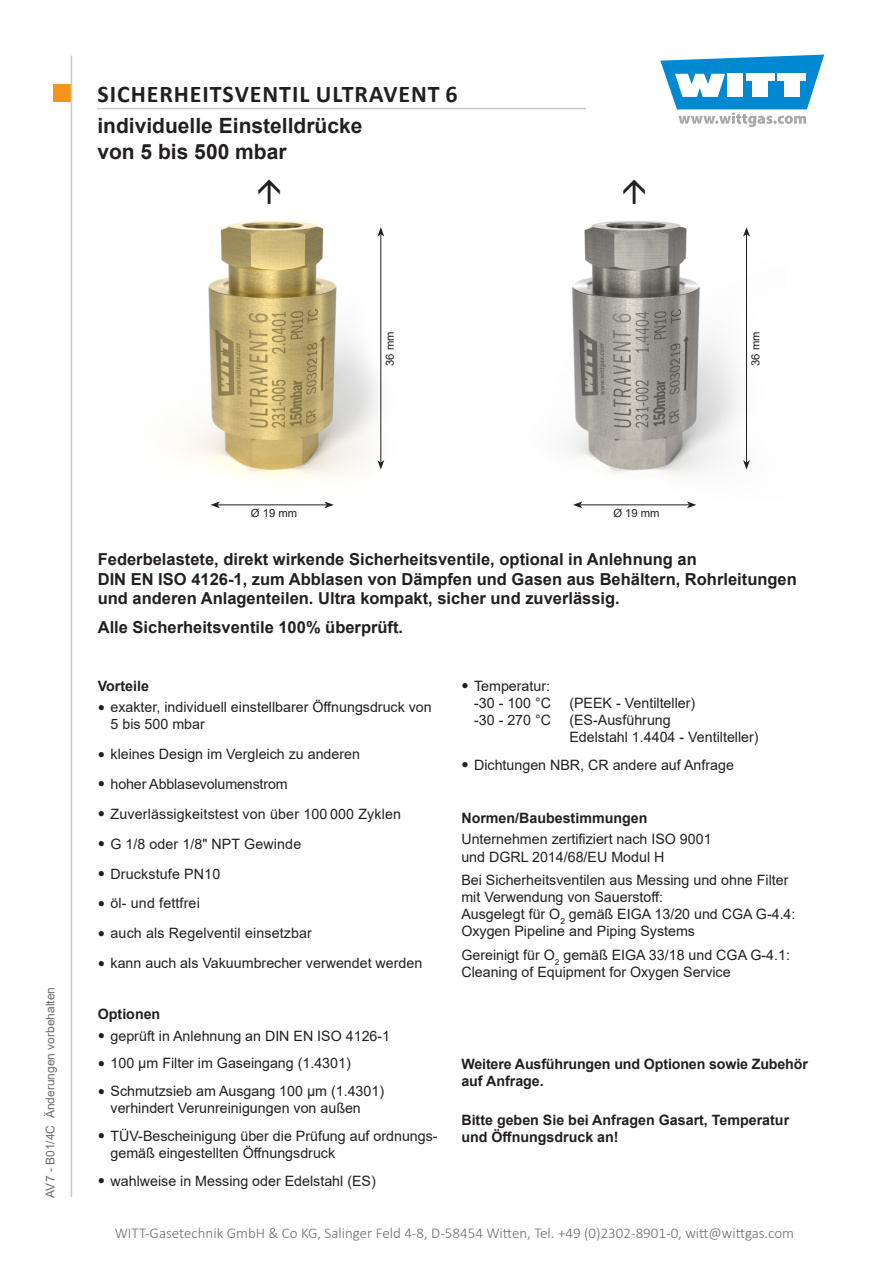
<style>
.page{position:relative;width:893px;height:1263px;background:#fff}
.page>*{position:absolute;margin:0;border:0;box-sizing:border-box;transform-origin:0 0}
.t1{font:700 24px "Calibri";letter-spacing:.04em;color:#231f20}
.t2{font:700 21px/25.2px "Arial";color:#231f20}
.Einleitungstext{font:700 16.5px/19.8px "Arial";color:#231f20}
.t3{font:300 15px "Calibri";color:#6b6c6f}
.Überschrift{font:14.25px/17.1px "Arial";color:#231f20}
.Überschrift-2{font:700 14.25px/17.1px "Arial";color:#231f20}
.t4{font:12px "Arial";color:#6b6c6f}
.t5{font:11.25px "Arial";color:#231f20}
.s1{font-family:"Bookman Old Style";font-size:12px}
</style>
<div class="page">
<div style="left:53px;top:85px;width:17px;height:17px;background:#f5941d"></div>
<svg style="left:660px;top:55px;width:164px;height:72px"></svg>
<hr style="left:71px;top:56px;width:1px;height:1141px;background:#c7c9cb">
<hr style="left:97px;top:108px;width:489px;height:1px;background:#c7c9cb">
<img style="left:180px;top:221px;width:205px;height:258px">
<img style="left:567px;top:220px;width:181px;height:255px">
<hr style="left:380px;top:234px;width:1px;height:228px;background:#231f20">
<svg style="left:377px;top:227px;width:7px;height:10px"></svg>
<svg style="left:377px;top:460px;width:7px;height:9px"></svg>
<hr style="left:217px;top:504px;width:110px;height:1px;background:#231f20">
<svg style="left:324px;top:501px;width:10px;height:7px"></svg>
<svg style="left:210px;top:501px;width:10px;height:7px"></svg>
<hr style="left:746px;top:234px;width:1px;height:228px;background:#231f20">
<svg style="left:743px;top:227px;width:7px;height:10px"></svg>
<svg style="left:743px;top:460px;width:7px;height:9px"></svg>
<hr style="left:580px;top:504px;width:109px;height:1px;background:#231f20">
<svg style="left:687px;top:501px;width:9px;height:7px"></svg>
<svg style="left:573px;top:501px;width:9px;height:7px"></svg>
<h1 class="t1" style="left:97px;top:77px;width:362px">SICHERHEITSVENTIL ULTRAVENT 6</h1>
<h2 class="t2" style="left:97px;top:114px;width:266px">individuelle Einstelldrücke von 5 bis 500 mbar</h2>
<p class="t5" style="left:382px;top:366px;width:36px;rotate:-90deg">36 mm</p>
<p class="t5" style="left:748px;top:366px;width:36px;rotate:-90deg">36 mm</p>
<p class="t4" style="left:42px;top:1197px;width:212px;rotate:-90deg">AV7 - B01/4C Änderungen vorbehalten</p>
<p class="t5" style="left:251px;top:506px;width:48px">Ø 19 mm</p>
<p class="t5" style="left:613px;top:506px;width:48px">Ø 19 mm</p>
<p class="Einleitungstext" style="left:98px;top:549px;width:700px">Federbelastete, direkt wirkende Sicherheitsventile, optional in Anlehnung an<br>DIN EN ISO 4126-1, zum Abblasen von Dämpfen und Gasen aus Behältern, Rohrleitungen und anderen Anlagenteilen. Ultra kompakt, sicher und zuverlässig.</p>
<p class="Einleitungstext" style="left:98px;top:617px;width:307px">Alle Sicherheitsventile 100% überprüft.</p>
<p class="Überschrift-2" style="left:98px;top:677px;width:53px">Vorteile</p>
<p class="Überschrift" style="left:111px;top:698px;width:323px;text-indent:-13px"><span class="s1">●</span> exakter, individuell einstellbarer Öffnungsdruck von<br>5 bis 500 mbar</p>
<p class="Überschrift" style="left:98px;top:745px;width:264px"><span class="s1">●</span> kleines Design im Vergleich zu anderen</p>
<p class="Überschrift" style="left:98px;top:775px;width:191px"><span class="s1">●</span> hoher Abblasevolumenstrom</p>
<p class="Überschrift" style="left:98px;top:805px;width:305px"><span class="s1">●</span> Zuverlässigkeitstest von über 100 000 Zyklen</p>
<p class="Überschrift" style="left:98px;top:835px;width:205px"><span class="s1">●</span> G 1/8 oder 1/8" NPT Gewinde</p>
<p class="Überschrift" style="left:98px;top:865px;width:124px"><span class="s1">●</span> Druckstufe PN10</p>
<p class="Überschrift" style="left:98px;top:895px;width:104px"><span class="s1">●</span> öl- und fettfrei</p>
<p class="Überschrift" style="left:98px;top:924px;width:216px"><span class="s1">●</span> auch als Regelventil einsetzbar</p>
<p class="Überschrift" style="left:98px;top:954px;width:326px"><span class="s1">●</span> kann auch als Vakuumbrecher verwendet werden</p>
<p class="Überschrift-2" style="left:98px;top:1006px;width:64px">Optionen</p>
<p class="Überschrift" style="left:98px;top:1027px;width:294px"><span class="s1">●</span> geprüft in Anlehnung an DIN EN ISO 4126-1</p>
<p class="Überschrift" style="left:98px;top:1055px;width:255px"><span class="s1">●</span> 100 µm Filter im Gaseingang (1.4301)</p>
<p class="Überschrift" style="left:111px;top:1082px;width:275px;text-indent:-13px"><span class="s1">●</span> Schmutzsieb am Ausgang 100 µm (1.4301) verhindert Verunreinigungen von außen</p>
<p class="Überschrift" style="left:111px;top:1127px;width:329px;text-indent:-13px"><span class="s1">●</span> TÜV-Bescheinigung über die Prüfung auf ordnungs&shy;gemäß eingestellten Öffnungsdruck</p>
<p class="Überschrift" style="left:98px;top:1172px;width:280px"><span class="s1">●</span> wahlweise in Messing oder Edelstahl (ES)</p>
<p class="Überschrift" style="left:461px;top:677px;width:91px;text-align:right"><span class="s1">●</span> Temperatur: -30 - 100 °C</p>
<p class="Überschrift" style="left:569px;top:694px;width:127px">(PEEK - Ventilteller)</p>
<p class="Überschrift" style="left:474px;top:711px;width:78px">-30 - 270 °C</p>
<p class="Überschrift" style="left:569px;top:711px;width:191px">(ES-Ausführung<br>Edelstahl 1.4404 - Ventilteller)</p>
<p class="Überschrift" style="left:461px;top:756px;width:274px"><span class="s1">●</span> Dichtungen NBR, CR andere auf Anfrage</p>
<p class="Überschrift-2" style="left:461px;top:810px;width:188px">Normen/Baubestimmungen</p>
<p class="Überschrift" style="left:461px;top:831px;width:252px">Unternehmen zertifiziert nach ISO 9001 und DGRL 2014/68/EU Modul H</p>
<p class="Überschrift" style="left:461px;top:871px;width:336px">Bei Sicherheitsventilen aus Messing und ohne Filter mit Verwendung von Sauerstoff:<br>Ausgelegt für O<sub>2</sub> gemäß EIGA 13/20 und CGA G-4.4:<br>Oxygen Pipeline and Piping Systems</p>
<p class="Überschrift" style="left:461px;top:946px;width:330px">Gereinigt für O<sub>2</sub> gemäß EIGA 33/18 und CGA G-4.1:<br>Cleaning of Equipment for Oxygen Service</p>
<p class="Überschrift-2" style="left:461px;top:1056px;width:348px">Weitere Ausführungen und Optionen sowie Zubehör auf Anfrage.</p>
<p class="Überschrift-2" style="left:461px;top:1111px;width:329px">Bitte geben Sie bei Anfragen Gasart, Temperatur und Öffnungsdruck an!</p>
<p class="t3" style="left:115px;top:1224px;width:681px">WITT-Gasetechnik GmbH &amp; Co KG, Salinger Feld 4-8, D-58454 Witten, Tel. +49 (0)2302-8901-0, witt@wittgas.com</p>
</div>
